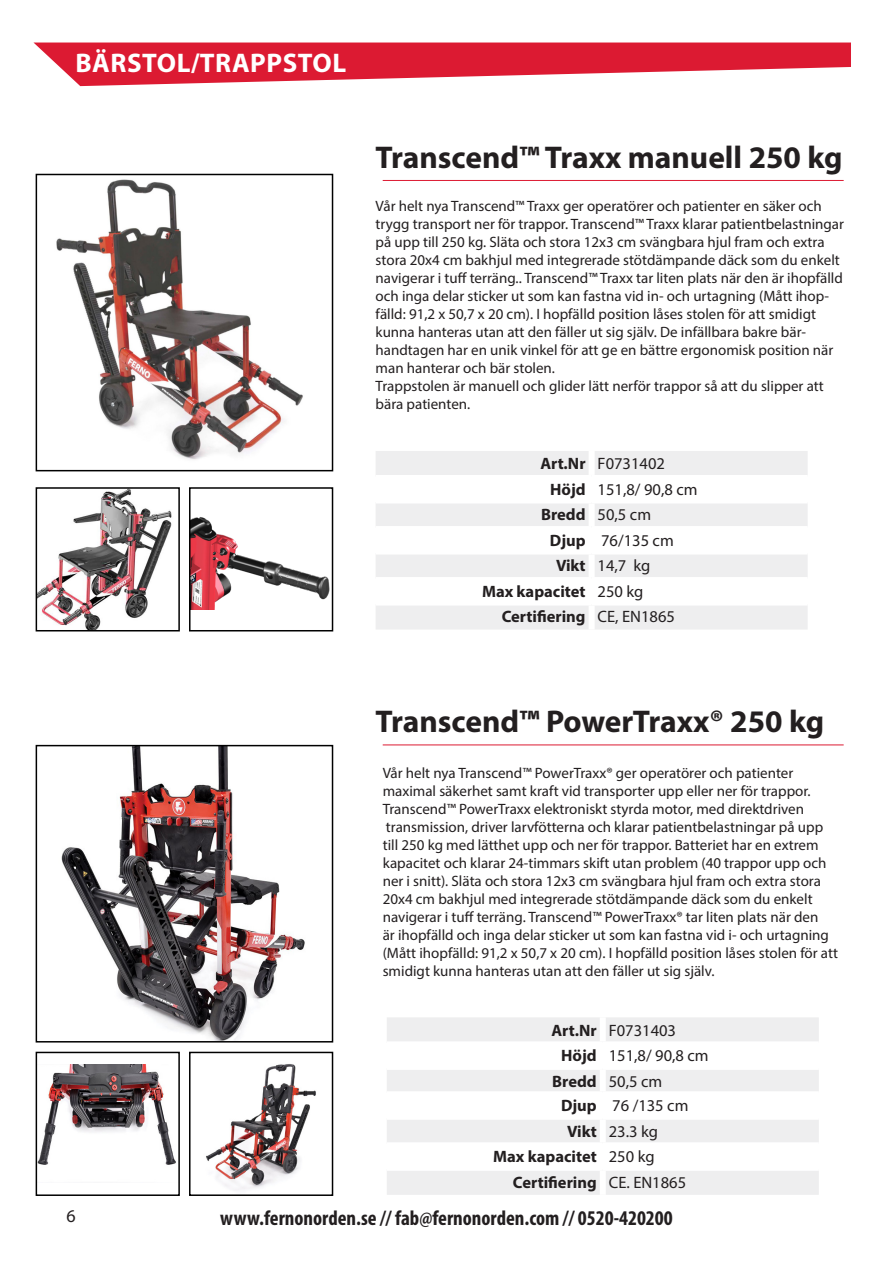
<style>
.page{position:relative;width:893px;height:1263px;background:#fff}
.page>*{position:absolute;margin:0;border:0;box-sizing:border-box;transform-origin:0 0}
.t1{font:700 31.5px "Myriad Pro";color:#231f20}
.t2{font:700 27px "Myriad Pro";letter-spacing:.02em;color:#fff}
.t3{font:700 condensed 21px "Myriad Pro";color:#231f20}
.t4{font:18px "Myriad Pro";color:#231f20}
.t5{font:16.5px "Myriad Pro";color:#231f20}
.t6{font:700 16.5px "Myriad Pro";color:#231f20}
.t7{font:15px/18px "Myriad Pro";color:#231f20}
</style>
<div class="page">
<svg style="left:34px;top:43px;width:817px;height:43px"></svg>
<hr style="left:383px;top:180px;width:461px;height:1px;background:#dc1a32">
<img style="left:56px;top:179px;width:247px;height:281px">
<div style="left:36px;top:174px;width:297px;height:297px;border:2px solid #000"></div>
<img style="left:39px;top:490px;width:133px;height:138px">
<div style="left:36px;top:487px;width:144px;height:144px;border:2px solid #000"></div>
<img style="left:192px;top:517px;width:138px;height:93px">
<div style="left:189px;top:487px;width:144px;height:144px;border:2px solid #000"></div>
<hr style="left:383px;top:744px;width:461px;height:1px;background:#dc1a32">
<img style="left:61px;top:748px;width:244px;height:291px">
<div style="left:36px;top:745px;width:297px;height:297px;border:2px solid #000"></div>
<img style="left:39px;top:1065px;width:137px;height:100px">
<div style="left:36px;top:1052px;width:144px;height:144px;border:2px solid #000"></div>
<img style="left:206px;top:1064px;width:110px;height:127px">
<div style="left:189px;top:1052px;width:144px;height:144px;border:2px solid #000"></div>
<svg style="left:376px;top:451px;width:432px;height:178px;fill:#eeeeef"></svg>
<div style="left:589px;top:451px;width:6px;height:24px;background:#fff"></div>
<div style="left:589px;top:478px;width:6px;height:22px;background:#fff"></div>
<div style="left:589px;top:503px;width:6px;height:23px;background:#fff"></div>
<div style="left:589px;top:529px;width:6px;height:22px;background:#fff"></div>
<div style="left:589px;top:554px;width:6px;height:23px;background:#fff"></div>
<div style="left:589px;top:580px;width:6px;height:22px;background:#fff"></div>
<div style="left:589px;top:605px;width:6px;height:25px;background:#fff"></div>
<hr style="left:376px;top:475px;width:216px;height:3px;background:#fff">
<hr style="left:592px;top:475px;width:216px;height:3px;background:#fff">
<hr style="left:376px;top:500px;width:216px;height:3px;background:#fff">
<hr style="left:592px;top:500px;width:216px;height:3px;background:#fff">
<hr style="left:376px;top:526px;width:216px;height:3px;background:#fff">
<hr style="left:592px;top:526px;width:216px;height:3px;background:#fff">
<hr style="left:376px;top:551px;width:216px;height:3px;background:#fff">
<hr style="left:592px;top:551px;width:216px;height:3px;background:#fff">
<hr style="left:376px;top:577px;width:216px;height:3px;background:#fff">
<hr style="left:592px;top:577px;width:216px;height:3px;background:#fff">
<hr style="left:376px;top:602px;width:216px;height:3px;background:#fff">
<hr style="left:592px;top:602px;width:216px;height:3px;background:#fff">
<svg style="left:387px;top:1017px;width:432px;height:178px;fill:#eeeeef"></svg>
<div style="left:600px;top:1017px;width:6px;height:24px;background:#fff"></div>
<div style="left:600px;top:1044px;width:6px;height:23px;background:#fff"></div>
<div style="left:600px;top:1070px;width:6px;height:21px;background:#fff"></div>
<div style="left:600px;top:1094px;width:6px;height:23px;background:#fff"></div>
<div style="left:600px;top:1120px;width:6px;height:22px;background:#fff"></div>
<div style="left:600px;top:1145px;width:6px;height:23px;background:#fff"></div>
<div style="left:600px;top:1171px;width:6px;height:24px;background:#fff"></div>
<hr style="left:387px;top:1041px;width:216px;height:3px;background:#fff">
<hr style="left:603px;top:1041px;width:216px;height:3px;background:#fff">
<hr style="left:387px;top:1067px;width:216px;height:3px;background:#fff">
<hr style="left:603px;top:1067px;width:216px;height:3px;background:#fff">
<hr style="left:387px;top:1091px;width:216px;height:3px;background:#fff">
<hr style="left:603px;top:1091px;width:216px;height:3px;background:#fff">
<hr style="left:387px;top:1117px;width:216px;height:3px;background:#fff">
<hr style="left:603px;top:1117px;width:216px;height:3px;background:#fff">
<hr style="left:387px;top:1142px;width:216px;height:3px;background:#fff">
<hr style="left:603px;top:1142px;width:216px;height:3px;background:#fff">
<hr style="left:387px;top:1168px;width:216px;height:3px;background:#fff">
<hr style="left:603px;top:1168px;width:216px;height:3px;background:#fff">
<p class="t2" style="left:76px;top:46px;width:272px">BÄRSTOL/TRAPPSTOL</p>
<p class="t1" style="left:376px;top:137px;width:468px">Transcend™ Traxx manuell 250 kg</p>
<p class="t7" style="left:376px;top:197px;width:470px">Vår helt nya Transcend™ Traxx ger operatörer och patienter en säker och trygg transport ner för trappor. Transcend™ Traxx klarar patientbelastningar på upp till 250 kg. Släta och stora 12x3 cm svängbara hjul fram och extra stora 20x4 cm bakhjul med integrerade stötdämpande däck som du enkelt navigerar i tuff terräng.. Transcend™ Traxx tar liten plats när den är ihopfälld och inga delar sticker ut som kan fastna vid in- och urtagning (Mått ihop&shy;fälld: 91,2 x 50,7 x 20 cm). I hopfälld position låses stolen för att smidigt</p>
<p class="t7" style="left:376px;top:323px;width:432px">kunna hanteras utan att den fäller ut sig själv. De infällbara bakre bär-</p>
<p class="t7" style="left:376px;top:341px;width:459px">handtagen har en unik vinkel för att ge en bättre ergonomisk position när man hanterar och bär stolen.</p>
<p class="t7" style="left:376px;top:377px;width:450px">Trappstolen är manuell och glider lätt nerför trappor så att du slipper att bära patienten.</p>
<p class="t6" style="left:540px;top:453px;width:47px">Art.Nr</p>
<p class="t5" style="left:598px;top:454px;width:69px">F0731402</p>
<p class="t6" style="left:550px;top:478px;width:37px">Höjd</p>
<p class="t5" style="left:598px;top:479px;width:101px">151,8/ 90,8 cm</p>
<p class="t6" style="left:541px;top:504px;width:46px">Bredd</p>
<p class="t5" style="left:598px;top:505px;width:55px">50,5 cm</p>
<p class="t6" style="left:550px;top:530px;width:37px">Djup</p>
<p class="t5" style="left:601px;top:530px;width:74px">76/135 cm</p>
<p class="t6" style="left:556px;top:555px;width:31px">Vikt</p>
<p class="t5" style="left:598px;top:556px;width:54px">14,7 kg</p>
<p class="t6" style="left:482px;top:581px;width:105px">Max kapacitet</p>
<p class="t5" style="left:598px;top:581px;width:47px">250 kg</p>
<p class="t6" style="left:502px;top:606px;width:85px">Certifiering</p>
<p class="t5" style="left:598px;top:607px;width:79px">CE, EN1865</p>
<p class="t1" style="left:376px;top:701px;width:450px">Transcend™ PowerTraxx® 250 kg</p>
<p class="t7" style="left:383px;top:763px;width:412px">Vår helt nya Transcend™ PowerTraxx® ger operatörer och patienter</p>
<p class="t7" style="left:383px;top:781px;width:429px">maximal säkerhet samt kraft vid transporter upp eller ner för trappor.</p>
<p class="t7" style="left:383px;top:799px;width:423px">Transcend™ PowerTraxx elektroniskt styrda motor, med direktdriven</p>
<p class="t7" style="left:383px;top:817px;width:457px">transmission, driver larvfötterna och klarar patientbelastningar på upp till 250 kg med lätthet upp och ner för trappor. Batteriet har en extrem kapacitet och klarar 24-timmars skift utan problem (40 trappor upp och ner i snitt). Släta och stora 12x3 cm svängbara hjul fram och extra stora 20x4 cm bakhjul med integrerade stötdämpande däck som du enkelt navigerar i tuff terräng. Transcend™ PowerTraxx® tar liten plats när den<br>är ihopfälld och inga delar sticker ut som kan fastna vid i- och urtagning (Mått ihopfälld: 91,2 x 50,7 x 20 cm). I hopfälld position låses stolen för att smidigt kunna hanteras utan att den fäller ut sig själv.</p>
<p class="t6" style="left:551px;top:1019px;width:47px">Art.Nr</p>
<p class="t5" style="left:609px;top:1020px;width:69px">F0731403</p>
<p class="t6" style="left:561px;top:1045px;width:37px">Höjd</p>
<p class="t5" style="left:609px;top:1045px;width:101px">151,8/ 90,8 cm</p>
<p class="t6" style="left:552px;top:1070px;width:46px">Bredd</p>
<p class="t5" style="left:609px;top:1071px;width:55px">50,5 cm</p>
<p class="t6" style="left:561px;top:1095px;width:37px">Djup</p>
<p class="t5" style="left:612px;top:1095px;width:78px">76 /135 cm</p>
<p class="t6" style="left:567px;top:1120px;width:31px">Vikt</p>
<p class="t5" style="left:609px;top:1121px;width:51px">23.3 kg</p>
<p class="t6" style="left:493px;top:1146px;width:105px">Max kapacitet</p>
<p class="t5" style="left:609px;top:1146px;width:47px">250 kg</p>
<p class="t6" style="left:513px;top:1171px;width:85px">Certifiering</p>
<p class="t5" style="left:609px;top:1172px;width:79px">CE. EN1865</p>
<p class="t4" style="left:66px;top:1205px;width:11px">6</p>
<h3 class="t3" style="left:220px;top:1204px;width:454px">www.fernonorden.se // fab@fernonorden.com // 0520-420200</h3>
</div>
